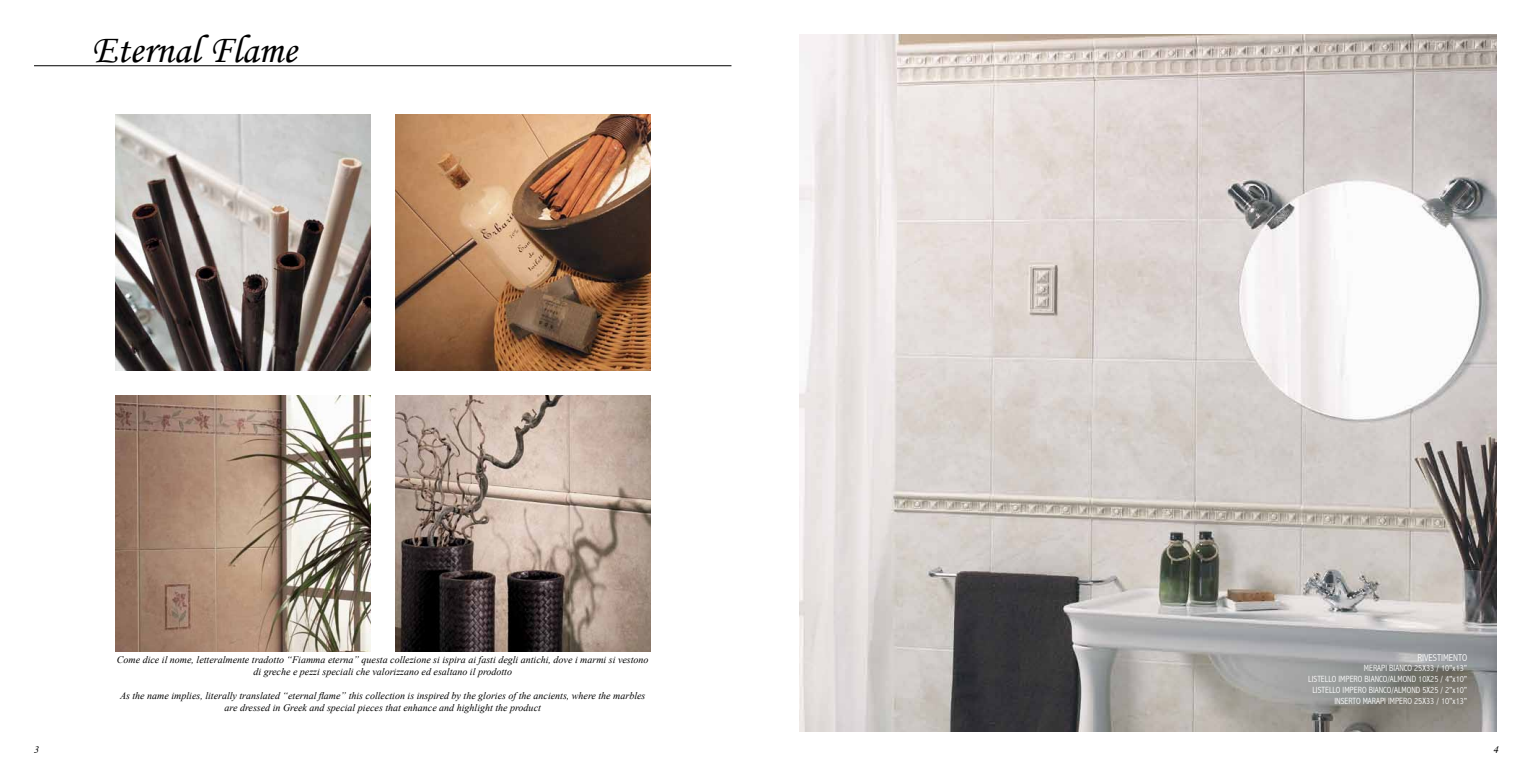
<style>
.page{position:relative;width:1531px;height:766px;background:#fff}
.page>*{position:absolute;margin:0;border:0;box-sizing:border-box;transform-origin:0 0}
.t1{font:40px "Monotype Corsiva";color:#000}
.t2{font:italic 10px/12px "Times New Roman";color:#000;text-align:center}
.t3{font:300 condensed 10px "Abadi";color:#fff}
.t4{font:italic 10px "Times";color:#000}
.t5{font:300 condensed 9px/10.8px "Abadi";color:#fff;text-align:right}
</style>
<div class="page">
<img style="left:115px;top:395px;width:255px;height:256px">
<img style="left:799px;top:34px;width:698px;height:697px">
<img style="left:395px;top:395px;width:255px;height:256px">
<img style="left:115px;top:115px;width:255px;height:255px">
<img style="left:395px;top:115px;width:255px;height:255px">
<hr style="left:34px;top:65px;width:697px;height:1px;background:#000">
<h1 class="t1" style="left:92px;top:25px;width:206px">Eternal Flame</h1>
<p class="t2" style="left:117px;top:653px;width:533px">Come dice il nome, letteralmente tradotto “Fiamma eterna” questa collezione si ispira ai fasti degli antichi, dove i marmi si vestono di greche e pezzi speciali che valorizzano ed esaltano il prodotto</p>
<p class="t2" style="left:120px;top:689px;width:527px">As the name implies, literally translated “eternal flame” this collection is inspired by the glories of the ancients, where the marbles are dressed in Greek and special pieces that enhance and highlight the product</p>
<p class="t3" style="left:1417px;top:651px;width:51px">RIVESTIMENTO</p>
<p class="t5" style="left:1308px;top:662px;width:160px">MERAPI BIANCO 25X33 / 10”x13”<br>LISTELLO IMPERO BIANCO/ALMOND 10X25 / 4”x10” LISTELLO IMPERO BIANCO/ALMOND 5X25 / 2”x10” INSERTO MARAPI IMPERO 25X33 / 10”x13”</p>
<p class="t4" style="left:34px;top:742px;width:6px">3</p>
<p class="t4" style="left:1494px;top:742px;width:6px">4</p>
</div>
